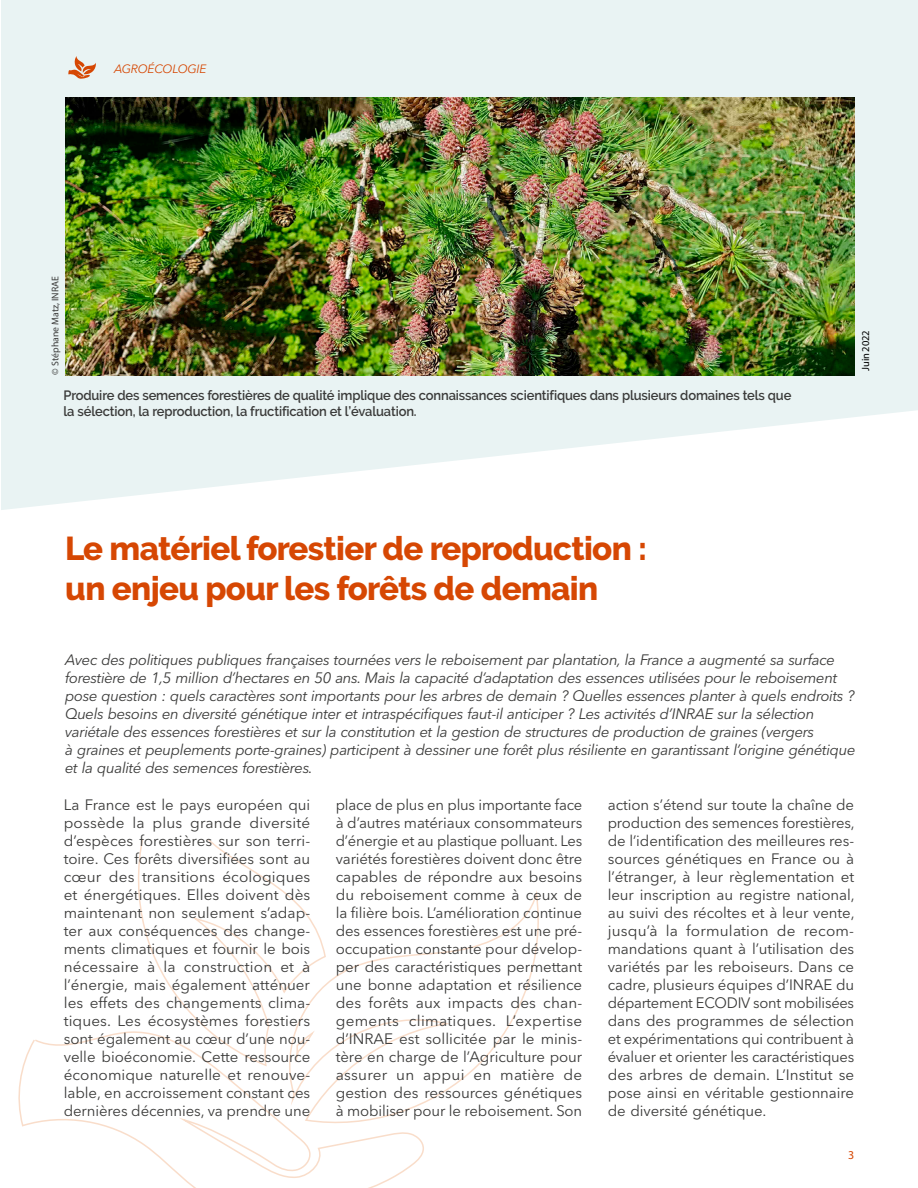
<style>
.page{position:relative;width:918px;height:1188px;background:#fff}
.page>*{position:absolute;margin:0;border:0;box-sizing:border-box;transform-origin:0 0}
.t1{font:800 33px/39.6px "Raleway";letter-spacing:-.02em;color:#d64703}
.t2{font:15px/18px "Avenir Next LT Pro";letter-spacing:-.005em;color:#3a3a39;text-align:justify}
.t3{font:italic 15px/18px "Avenir Next LT Pro";letter-spacing:-.025em;color:#3a3a39}
.t4{font:600 13.5px/16.2px "Raleway";letter-spacing:-.01em;color:#3a3a39;scale:.96 1}
.t5{font:italic 12px "Avenir Next LT Pro";letter-spacing:-.02em;color:#d64703}
.t6{font:12px "Myriad Pro";color:#d64703}
.t7{font:10.5px "Myriad Pro";letter-spacing:-.02em;color:#000}
.t8{font:9.75px "Myriad Pro";color:#3a3a39}
</style>
<div class="page">
<svg style="left:18px;top:1031px;width:406px;height:157px"></svg>
<svg style="left:279px;top:892px;width:260px;height:238px"></svg>
<svg style="left:294px;top:1068px;width:23px;height:3px"></svg>
<svg style="left:129px;top:839px;width:198px;height:229px"></svg>
<div style="left:2px;top:0;width:916px;height:712px;background:#e9f3f3"></div>
<svg style="left:1px;top:410px;width:917px;height:302px;fill:#fff"></svg>
<img style="left:65px;top:97px;width:789px;height:278px">
<svg style="left:68px;top:56px;width:28px;height:23px"></svg>
<p class="t5" style="left:114px;top:62px;width:94px">AGROÉCOLOGIE</p>
<p class="t8" style="left:49px;top:375px;width:100px;rotate:-90deg">© Stéphane Matz, INRAE</p>
<p class="t4" style="left:63px;top:387px;width:760px">Produire des semences forestières de qualité implique des connaissances scientifiques dans plusieurs domaines tels que la sélection, la reproduction, la fructification et l’évaluation.</p>
<h1 class="t1" style="left:65px;top:529px;width:584px">Le matériel forestier de reproduction : un enjeu pour les forêts de demain</h1>
<p class="t7" style="left:859px;top:371px;width:42px;rotate:-90deg">Juin 2022</p>
<p class="t3" style="left:65px;top:650px;width:792px">Avec des politiques publiques françaises tournées vers le reboisement par plantation, la France a augmenté sa surface forestière de 1,5 million d’hectares en 50 ans. Mais la capacité d’adaptation des essences utilisées pour le reboisement pose question : quels caractères sont importants pour les arbres de demain ? Quelles essences planter à quels endroits ?<br>Quels besoins en diversité génétique inter et intraspécifiques faut-il anticiper ? Les activités d’INRAE sur la sélection variétale des essences forestières et sur la constitution et la gestion de structures de production de graines (vergers<br>à graines et peuplements porte-graines) participent à dessiner une forêt plus résiliente en garantissant l’origine génétique et la qualité des semences forestières.</p>
<p class="t2" style="left:64px;top:796px;width:248px">La France est le pays européen qui possède la plus grande diversité d’espèces forestières sur son terri&shy;toire. Ces forêts diversifiées sont au cœur des transitions écologiques et énergétiques. Elles doivent dès maintenant non seulement s’adap&shy;ter aux conséquences des change&shy;ments climatiques et fournir le bois nécessaire à la construction et à l’énergie, mais également atténuer les effets des changements clima&shy;tiques. Les écosystèmes forestiers sont également au cœur d’une nou&shy;velle bioéconomie. Cette ressource économique naturelle et renouve&shy;lable, en accroissement constant ces dernières décennies, va prendre une</p>
<p class="t2" style="left:336px;top:796px;width:248px">place de plus en plus importante face à d’autres matériaux consommateurs d’énergie et au plastique polluant. Les variétés forestières doivent donc être capables de répondre aux besoins du reboisement comme à ceux de la filière bois. L’amélioration continue des essences forestières est une pré&shy;occupation constante pour dévelop&shy;per des caractéristiques permettant une bonne adaptation et résilience des forêts aux impacts des chan&shy;gements climatiques. L’expertise d’INRAE est sollicitée par le minis&shy;tère en charge de l’Agriculture pour assurer un appui en matière de gestion des ressources génétiques à mobiliser pour le reboisement. Son</p>
<p class="t2" style="left:608px;top:796px;width:248px">action s’étend sur toute la chaîne de production des semences forestières, de l’identification des meilleures res&shy;sources génétiques en France ou à l’étranger, à leur règlementation et leur inscription au registre national, au suivi des récoltes et à leur vente, jusqu’à la formulation de recom&shy;mandations quant à l’utilisation des variétés par les reboiseurs. Dans ce cadre, plusieurs équipes d’INRAE du département ECODIV sont mobilisées dans des programmes de sélection et expérimentations qui contribuent à évaluer et orienter les caractéristiques des arbres de demain. L’Institut se pose ainsi en véritable gestionnaire de diversité génétique.</p>
<p class="t6" style="left:848px;top:1147px;width:8px">3</p>
</div>
